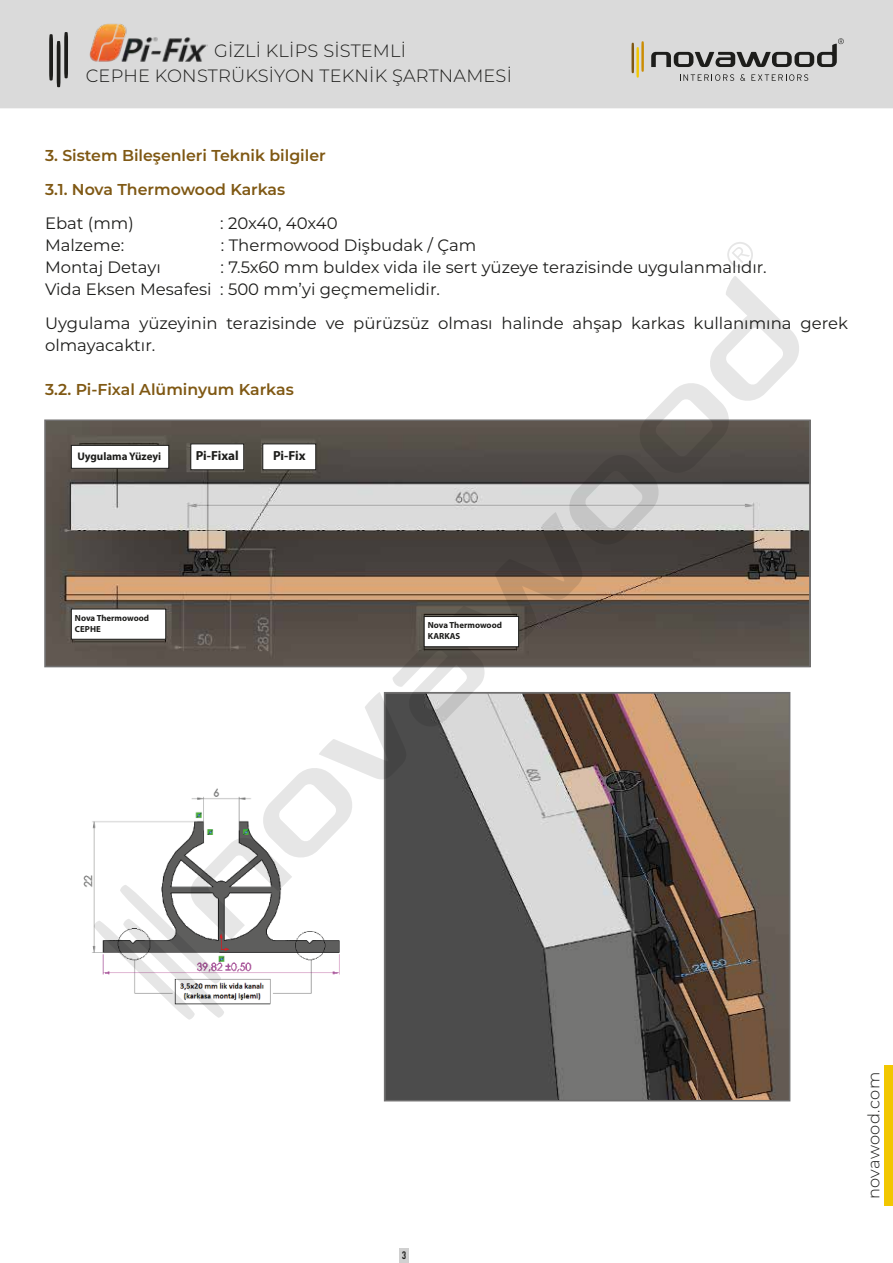
<style>
.page{position:relative;width:893px;height:1263px;background:#fff}
.page>*{position:absolute;margin:0;border:0;box-sizing:border-box;transform-origin:0 0}
.t1{font:300 17.85px/25.5px "Montserrat";letter-spacing:.01em;color:#1d1d1b}
.t2{font:16.5px/22px "Montserrat";color:#1d1d1b}
.t3{font:300 16.2px "Montserrat";letter-spacing:.015em;color:#1d1d1b}
.t4{font:600 15.75px/33.9px "Montserrat";color:#7f5813}
.t5{font:700 13.2px "Myriad Pro";letter-spacing:-.005em;color:#1d1d1b}
.t6{font:700 11.1px "Myriad Pro";color:#1d1d1b}
.t7{font:10.8px "DIN Condensed";color:#1d1d1b}
.t8{font:700 8.85px/10.9px "Myriad Pro";color:#1d1d1b}
</style>
<div class="page">
<div style="left:400px;top:1248px;width:9px;height:15px;background:#d0d0d0"></div>
<img style="left:388px;top:1020px;width:399px;height:78px">
<img style="left:48px;top:423px;width:759px;height:241px">
<div style="left:885px;top:1065px;width:8px;height:140px;background:#f2c700"></div>
<div style="left:0;top:0;width:893px;height:108px;background:#dadada"></div>
<svg style="left:631px;top:41px;width:13px;height:37px"></svg>
<svg style="left:680px;top:74px;width:54px;height:7px"></svg>
<svg style="left:740px;top:74px;width:5px;height:7px"></svg>
<svg style="left:751px;top:74px;width:57px;height:7px"></svg>
<svg style="left:651px;top:38px;width:193px;height:29px;background:#a6a6a6"></svg>
<svg style="left:49px;top:32px;width:19px;height:55px"></svg>
<img style="left:88px;top:22px;width:119px;height:41px">
<svg style="left:94px;top:276px;width:705px;height:744px"></svg>
<svg style="left:727px;top:242px;width:26px;height:26px"></svg>
<div style="left:71px;top:445px;width:98px;height:24px;background:#fff;border:1px solid #1d1d1b"></div>
<div style="left:262px;top:443px;width:54px;height:27px;background:#fff;border:1px solid #1d1d1b"></div>
<div style="left:190px;top:443px;width:54px;height:27px;background:#fff;border:1px solid #1d1d1b"></div>
<div style="left:71px;top:609px;width:95px;height:31px;background:#fff;border:1px solid #1d1d1b"></div>
<div style="left:424px;top:616px;width:95px;height:31px;background:#fff;border:1px solid #1d1d1b"></div>
<p class="t1" style="left:86px;top:37px;width:428px;text-indent:128px">GİZLİ KLİPS SİSTEMLİ<br>CEPHE KONSTRÜKSİYON TEKNİK ŞARTNAMESİ</p>
<p class="t4" style="left:45px;top:137px;width:282px">3. Sistem Bileşenleri Teknik bilgiler<br>3.1. Nova Thermowood Karkas</p>
<p class="t2" style="left:45px;top:211px;width:90px">Ebat (mm)</p>
<p class="t2" style="left:220px;top:211px;width:119px">: 20x40, 40x40</p>
<p class="t2" style="left:45px;top:233px;width:81px">Malzeme:</p>
<p class="t2" style="left:221px;top:233px;width:257px">: Thermowood Dişbudak / Çam</p>
<p class="t2" style="left:45px;top:255px;width:117px">Montaj Detayı</p>
<p class="t2" style="left:45px;top:255px;width:723px;text-indent:176px">: 7.5x60 mm buldex vida ile sert yüzeye terazisinde uygulanmalıdır.<br>Vida Eksen Mesafesi : 500 mm’yi geçmemelidir.</p>
<p class="t2" style="left:45px;top:311px;width:804px">Uygulama yüzeyinin terazisinde ve pürüzsüz olması halinde ahşap karkas kullanımına gerek olmayacaktır.</p>
<p class="t4" style="left:45px;top:371px;width:250px">3.2. Pi-Fixal Alüminyum Karkas</p>
<p class="t6" style="left:77px;top:449px;width:85px">Uygulama Yüzeyi</p>
<p class="t5" style="left:196px;top:447px;width:45px">Pi-Fixal</p>
<p class="t5" style="left:273px;top:447px;width:34px">Pi-Fix</p>
<p class="t8" style="left:75px;top:612px;width:76px">Nova Thermowood<br>CEPHE</p>
<p class="t8" style="left:428px;top:619px;width:76px">Nova Thermowood<br>KARKAS</p>
<p class="t7" style="left:402px;top:1249px;width:6px">3</p>
<p class="t3" style="left:863px;top:1199px;width:129px;rotate:-90deg">novawood.com</p>
</div>
